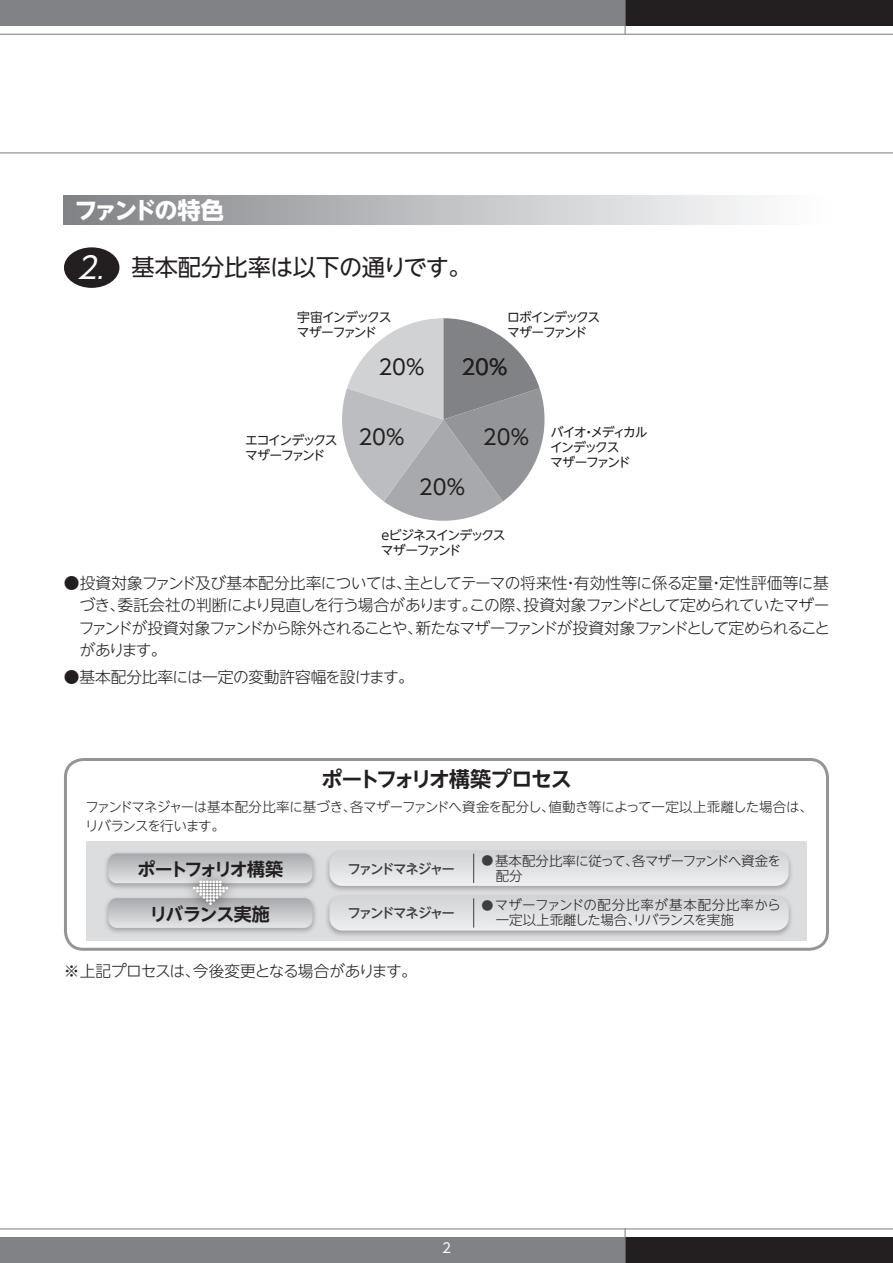
<style>
.page{position:relative;width:893px;height:1263px;background:#fff}
.page>*{position:absolute;margin:0;border:0;box-sizing:border-box;transform-origin:0 0}
.t1{font:23.25px "UD Shin Go NT Pro";letter-spacing:-.015em;color:#231f20}
.t2{font:700 23.25px "UD Shin Go NT Pro";letter-spacing:-.125em;color:#fff}
.t3{font:21px "UD Shin Go NT Pro";color:#231f20}
.t4{font:700 21px "UD Shin Go NT Pro De";letter-spacing:-.055em;color:#231f20}
.t5{font:700 18px "UD Shin Go NT Pro De";letter-spacing:-.145em;color:#231f20}
.t6{font:700 18px "UD Shin Go NT Pro De";letter-spacing:-.05em;color:#231f20}
.t7{font:300 15.75px/22.5px "UD Shin Go NT Pro";letter-spacing:-.07em;color:#231f20;text-align:justify}
.t8{font:300 15.75px "UD Shin Go NT Pro";letter-spacing:-.02em;color:#231f20}
.t9{font:300 13.5px/19.5px "UD Shin Go NT Pro";letter-spacing:-.035em;color:#231f20}
.t10{font:300 13.5px/15px "UD Shin Go NT Pro";color:#231f20}
.t11{font:500 13.5px "UD Shin Go NT Pro";letter-spacing:-.13em;color:#3e3e3f}
.t12{font:13.5px "UD Shin Go NT Pro";color:#fff}
.t13{font:12.75px/15px "UD Shin Go NT Pro";letter-spacing:-.1em;color:#231f20}
.s1{font-style:italic;font-size:30px;color:#fff}
.s2{font-style:italic;color:#fff}
.s3{font-size:12px;color:#3e3e3f}
</style>
<div class="page">
<div style="left:0;top:0;width:625px;height:26px;background:#808285"></div>
<div style="left:0;top:1237px;width:625px;height:26px;background:#808285"></div>
<hr style="left:0;top:34px;width:893px;height:1px;background:#808285">
<hr style="left:0;top:152px;width:893px;height:1px;background:#808285">
<hr style="left:0;top:1228px;width:893px;height:1px;background:#808285">
<div style="left:625px;top:0;width:268px;height:26px;background:#231f20"></div>
<div style="left:625px;top:1237px;width:268px;height:26px;background:#231f20"></div>
<hr style="left:625px;top:1228px;width:1px;height:35px;background:#808285">
<hr style="left:625px;top:0;width:1px;height:35px;background:#808285">
<div style="left:64px;top:196px;width:765px;height:29px;background:linear-gradient(to right,#818387,#fff)"></div>
<div style="left:64px;top:247px;width:55px;height:41px;background:#231f20;border-radius:50%"></div>
<svg style="left:342px;top:318px;width:203px;height:203px"></svg>
<div style="left:86px;top:841px;width:720px;height:99px;background:#dcdddf"></div>
<img style="left:327px;top:859px;width:464px;height:32px">
<img style="left:327px;top:904px;width:464px;height:32px">
<svg style="left:329px;top:896px;width:460px;height:34px"></svg>
<img style="left:106px;top:858px;width:210px;height:75px">
<svg style="left:329px;top:851px;width:460px;height:35px"></svg>
<hr style="left:473px;top:898px;width:1px;height:30px;background:#3e3e3f">
<svg style="left:108px;top:853px;width:205px;height:75px"></svg>
<div style="left:64px;top:758px;width:765px;height:193px;border:3px solid #939598;border-radius:18px"></div>
<h1 class="t2" style="left:74px;top:191px;width:151px">ファンドの特色</h1>
<h1 class="t1" style="left:77px;top:249px;width:396px"><span class="s1">2</span><span class="s2">.</span> 基本配分比率は以下の通りです。</h1>
<p class="t13" style="left:297px;top:309px;width:96px">宇宙インデックスマザーファンド</p>
<p class="t13" style="left:507px;top:309px;width:95px">ロボインデックスマザーファンド</p>
<p class="t13" style="left:245px;top:432px;width:94px">エコインデックスマザーファンド</p>
<h2 class="t3" style="left:378px;top:350px;width:49px">20％</h2>
<h2 class="t3" style="left:358px;top:420px;width:49px">20％</h2>
<h2 class="t3" style="left:461px;top:350px;width:49px">20％</h2>
<h2 class="t3" style="left:483px;top:420px;width:49px">20％</h2>
<h2 class="t3" style="left:419px;top:470px;width:49px">20％</h2>
<p class="t13" style="left:381px;top:527px;width:126px">eビジネスインデックスマザーファンド</p>
<p class="t13" style="left:550px;top:424px;width:99px">バイオ・メディカルインデックス<br>マザーファンド</p>
<p class="t7" style="left:79px;top:571px;width:753px;text-indent:-15px">●投資対象ファンド及び基本配分比率については、主としてテーマの将来性・有効性等に係る定量・定性評価等に基づき、委託会社の判断により見直しを行う場合があります。この際、投資対象ファンドとして定められていたマザーファンドが投資対象ファンドから除外されることや、新たなマザーファンドが投資対象ファンドとして定められることがあります。</p>
<p class="t8" style="left:64px;top:664px;width:351px">●基本配分比率には一定の変動許容幅を設けます。</p>
<h2 class="t4" style="left:321px;top:762px;width:252px">ポートフォリオ構築プロセス</h2>
<p class="t9" style="left:85px;top:796px;width:729px">ファンドマネジャーは基本配分比率に基づき、各マザーファンドへ資金を配分し、値動き等によって一定以上乖離した場合は、リバランスを行います。</p>
<p class="t5" style="left:137px;top:854px;width:147px">ポートフォリオ構築</p>
<p class="t6" style="left:150px;top:899px;width:122px">リバランス実施</p>
<p class="t9" style="left:496px;top:852px;width:287px;line-height:15px;text-indent:-14px"><span class="s3">●</span> 基本配分比率に従って、各マザーファンドへ資金を配分</p>
<p class="t11" style="left:348px;top:858px;width:109px">ファンドマネジャー</p>
<p class="t10" style="left:496px;top:897px;width:287px;text-indent:-14px"><span class="s3">●</span>マザーファンドの配分比率が基本配分比率から一定以上乖離した場合、リバランスを実施</p>
<p class="t11" style="left:348px;top:902px;width:109px">ファンドマネジャー</p>
<p class="t7" style="left:64px;top:959px;width:354px">※上記プロセスは、今後変更となる場合があります。</p>
<p class="t12" style="left:442px;top:1237px;width:10px">2</p>
</div>
